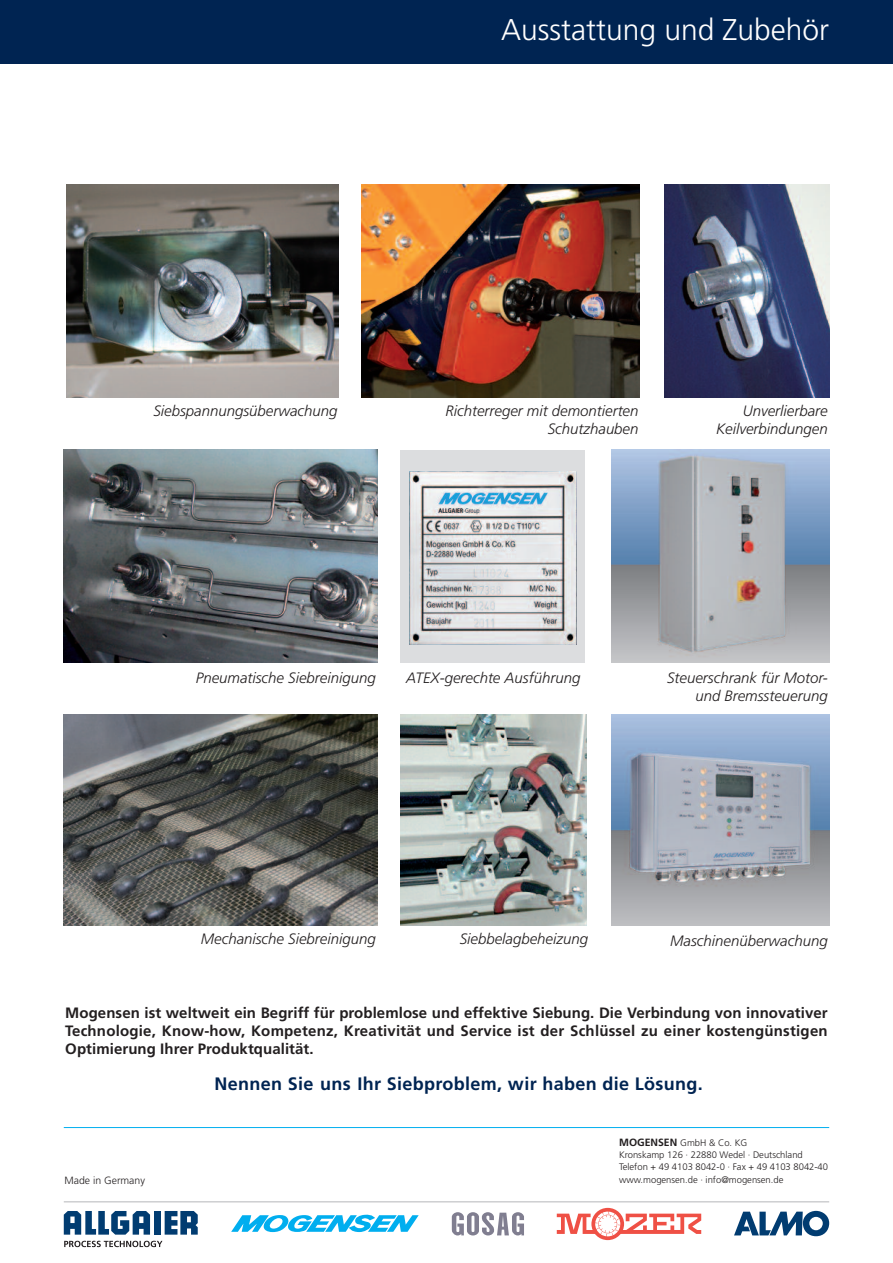
<style>
.page{position:relative;width:893px;height:1263px;background:#fff}
.page>*{position:absolute;margin:0;border:0;box-sizing:border-box;transform-origin:0 0}
.t1{font:300 30px "Frutiger";color:#fff}
.t2{font:700 18px "Frutiger";letter-spacing:.02em;color:#002452}
.t3{font:italic 300 15px/18px "Frutiger";color:#231f20;text-align:right}
.t4{font:700 15px/18px "Frutiger";letter-spacing:.005em;color:#231f20;text-align:justify}
.t5{font:300 10.5px "Frutiger";color:#231f20}
.t6{font:300 9.45px/12.5px "Frutiger";color:#231f20}
.s1{font-weight:700;font-size:10.5px}
</style>
<div class="page">
<div style="left:0;top:0;width:893px;height:64px;background:#002452"></div>
<hr style="left:64px;top:1127px;width:765px;height:1px;background:#00aeef">
<img style="left:362px;top:185px;width:277px;height:213px">
<img style="left:64px;top:450px;width:313px;height:212px">
<img style="left:401px;top:715px;width:186px;height:210px">
<img style="left:612px;top:450px;width:217px;height:212px">
<img style="left:67px;top:185px;width:272px;height:213px">
<img style="left:664px;top:185px;width:165px;height:213px">
<img style="left:612px;top:715px;width:217px;height:210px">
<img style="left:64px;top:715px;width:313px;height:210px">
<div style="left:401px;top:450px;width:184px;height:212px;background:#dcdddf"></div>
<img style="left:410px;top:471px;width:166px;height:173px">
<div style="left:154px;top:1211px;width:7px;height:23px;background:#013c71"></div>
<svg style="left:64px;top:1211px;width:86px;height:23px"></svg>
<svg style="left:165px;top:1211px;width:33px;height:23px"></svg>
<svg style="left:64px;top:1241px;width:98px;height:6px"></svg>
<svg style="left:557px;top:1208px;width:144px;height:32px"></svg>
<svg style="left:734px;top:1211px;width:95px;height:25px"></svg>
<svg style="left:231px;top:1214px;width:188px;height:18px"></svg>
<svg style="left:452px;top:1212px;width:72px;height:23px"></svg>
<hr style="left:64px;top:1201px;width:765px;height:1px;background:#a8a9ad">
<h1 class="t1" style="left:501px;top:17px;width:329px">Ausstattung und Zubehör</h1>
<p class="t3" style="left:153px;top:403px;width:186px">Siebspannungsüberwachung</p>
<p class="t3" style="left:445px;top:403px;width:195px">Richterreger mit demontierten<br>Schutzhauben</p>
<p class="t3" style="left:716px;top:403px;width:113px">Unverlierbare<br>Keilverbindungen</p>
<p class="t3" style="left:196px;top:670px;width:181px">Pneumatische Siebreinigung</p>
<p class="t3" style="left:406px;top:670px;width:176px">ATEX-gerechte Ausführung</p>
<p class="t3" style="left:667px;top:670px;width:162px">Steuerschrank für Motor&shy;und Bremssteuerung</p>
<p class="t3" style="left:201px;top:931px;width:176px">Mechanische Siebreinigung</p>
<p class="t3" style="left:460px;top:931px;width:130px">Siebbelagbeheizung</p>
<p class="t3" style="left:670px;top:933px;width:159px">Maschinenüberwachung</p>
<p class="t4" style="left:65px;top:1004px;width:764px">Mogensen ist weltweit ein Begriff für problemlose und effektive Siebung. Die Verbindung von innovativer Technologie, Know-how, Kompetenz, Kreativität und Service ist der Schlüssel zu einer kostengünstigen Optimierung Ihrer Produktqualität.</p>
<p class="t2" style="left:214px;top:1076px;width:490px">Nennen Sie uns Ihr Siebproblem, wir haben die Lösung.</p>
<p class="t6" style="left:619px;top:1137px;width:211px"><span class="s1">MOGENSEN</span> GmbH &amp; Co. KG<br>Kronskamp 126 · 22880 Wedel · Deutschland<br>Telefon + 49 4103 8042-0 · Fax + 49 4103 8042-40</p>
<p class="t5" style="left:65px;top:1176px;width:82px">Made in Germany</p>
<p class="t6" style="left:619px;top:1174px;width:166px">www.mogensen.de · info@mogensen.de</p>
</div>
